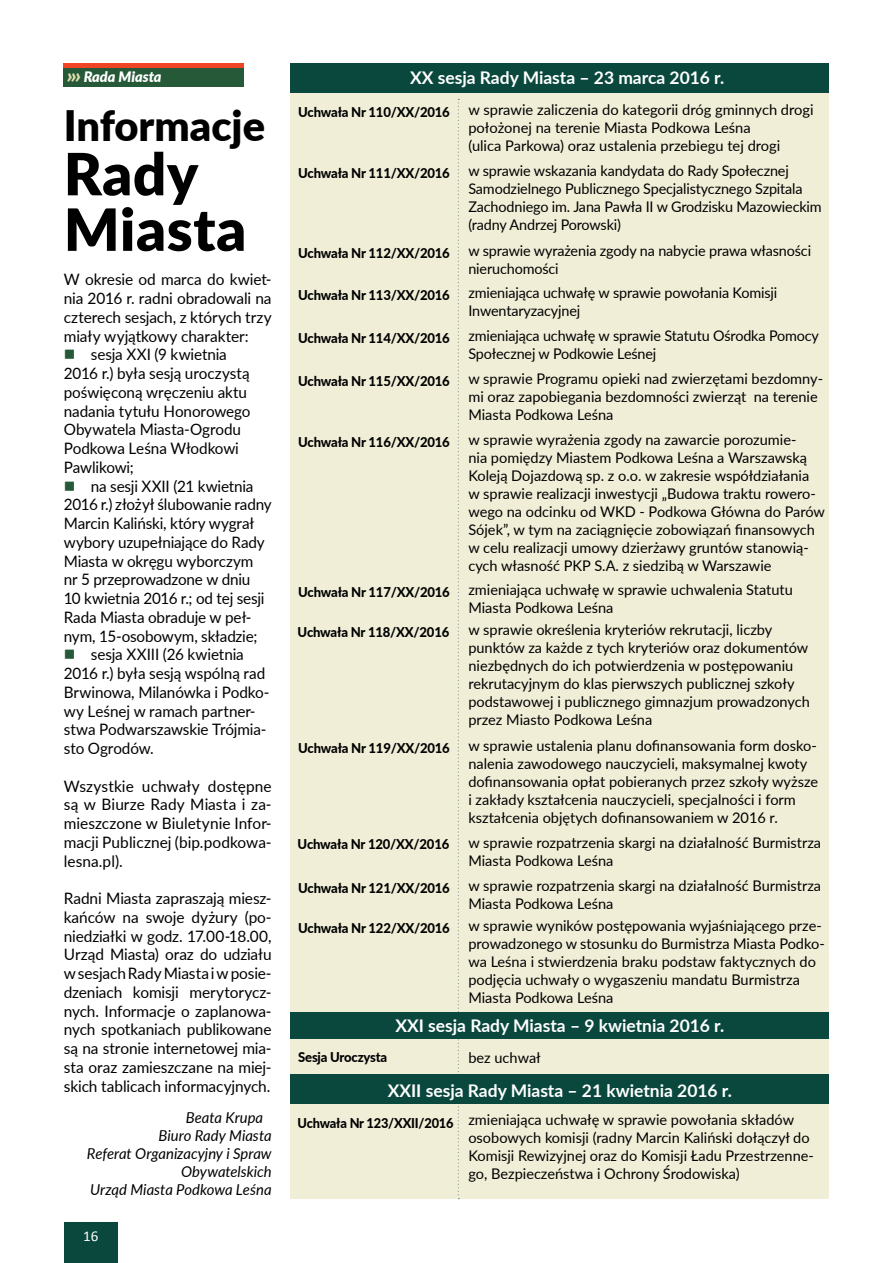
<style>
.page{position:relative;width:893px;height:1263px;background:#fff}
.page>*{position:absolute;margin:0;border:0;box-sizing:border-box;transform-origin:0 0}
.t1{font:900 58.2px/55.5px "Lato";letter-spacing:.01em;color:#000}
.t2{font:900 42px "Lato";color:#000}
.t3{font:700 17.4px "Lato";color:#fff}
.t4{font:15.75px/18.8px "Lato";letter-spacing:-.005em;color:#000;text-align:justify}
.t5{font:italic 15px "Lato";color:#000}
.t6{font:15px "Calibri";color:#fff}
.t7{font:14.7px/18px "Lato";color:#000}
.t8{font:italic 900 14.4px "Lato";color:#fff}
.t9{font:800 13.5px "Lato";letter-spacing:-.015em;color:#000}
.t10{font:800 13.5px "Lato";letter-spacing:-.015em;color:#000;scale:.95 1}
.s1{font-size:20.4px;color:#e2deaf}
.s2{color:#255937}
.s3{font-weight:700;font-style:normal;color:#fff}
</style>
<div class="page">
<div style="left:64px;top:1222px;width:54px;height:41px;background:#0a483e"></div>
<div style="left:291px;top:64px;width:538px;height:1135px;background:#f0eed7"></div>
<svg style="left:458px;top:99px;width:1px;height:1100px"></svg>
<div style="left:291px;top:64px;width:538px;height:29px;background:#0a483e"></div>
<div style="left:291px;top:1012px;width:538px;height:27px;background:#0a483e"></div>
<div style="left:291px;top:1074px;width:538px;height:29px;background:#0a483e"></div>
<div style="left:64px;top:68px;width:180px;height:18px;background:#255937"></div>
<hr style="left:64px;top:64px;width:180px;height:4px;background:#ef4425">
<p class="t8" style="left:67px;top:66px;width:96px"><span class="s1">›››</span> Rada Miasta</p>
<h2 class="t2" style="left:64px;top:94px;width:203px">Informacje</h2>
<h1 class="t1" style="left:64px;top:144px;width:184px">Rady<br>Miasta</h1>
<p class="t4" style="left:64px;top:269px;width:209px">W okresie od marca do kwiet&shy;nia 2016 r. radni obradowali na czterech sesjach, z których trzy miały wyjątkowy charakter:</p>
<p class="t4" style="left:64px;top:344px;width:188px;text-align:left"><span class="s2">■</span> sesja XXI (9 kwietnia<br>2016 r.) była sesją uroczystą poświęconą wręczeniu aktu nadania tytułu Honorowego<br>Obywatela Miasta-Ogrodu<br>Podkowa Leśna Włodkowi<br>Pawlikowi;</p>
<p class="t4" style="left:64px;top:476px;width:209px;text-align:left"><span class="s2">■</span> na sesji XXII (21 kwietnia<br>2016 r.) złożył ślubowanie radny<br>Marcin Kaliński, który wygrał wybory uzupełniające do Rady<br>Miasta w okręgu wyborczym<br>nr 5 przeprowadzone w dniu<br>10 kwietnia 2016 r.; od tej sesji<br>Rada Miasta obraduje w peł&shy;nym, 15-osobowym, składzie;</p>
<p class="t4" style="left:64px;top:644px;width:207px;text-align:left"><span class="s2">■</span> sesja XXIII (26 kwietnia<br>2016 r.) była sesją wspólną rad<br>Brwinowa, Milanówka i Podko&shy;wy Leśnej w ramach partner&shy;stwa Podwarszawskie Trójmia&shy;sto Ogrodów.</p>
<p class="t4" style="left:64px;top:776px;width:209px">Wszystkie uchwały dostępne są w Biurze Rady Miasta i za&shy;mieszczone w Biuletynie Infor&shy;macji Publicznej (bip.podkowa&shy;lesna.pl).</p>
<p class="t4" style="left:64px;top:888px;width:209px">Radni Miasta zapraszają miesz&shy;kańców na swoje dyżury (po&shy;niedziałki w godz. 17.00-18.00, Urząd Miasta) oraz do udziału wsesjach Rady Miasta i w posie&shy;dzeniach komisji merytorycz&shy;nych. Informacje o zaplanowa&shy;nych spotkaniach publikowane są na stronie internetowej mia&shy;sta oraz zamieszczane na miej&shy;skich tablicach informacyjnych.</p>
<p class="t5" style="left:169px;top:1107px;width:96px"><span class="s3">Ra</span>Beata Krupa</p>
<p class="t5" style="left:158px;top:1125px;width:115px">Biuro Rady Miasta</p>
<p class="t5" style="left:87px;top:1143px;width:186px">Referat Organizacyjny i Spraw</p>
<p class="t5" style="left:181px;top:1161px;width:92px">Obywatelskich</p>
<p class="t5" style="left:90px;top:1179px;width:183px">Urząd Miasta Podkowa Leśna</p>
<p class="t6" style="left:83px;top:1227px;width:17px">16</p>
<p class="t3" style="left:410px;top:65px;width:316px">XX sesja Rady Miasta – 23 marca 2016 r.</p>
<p class="t9" style="left:298px;top:102px;width:153px">Uchwała Nr 110/XX/2016</p>
<p class="t9" style="left:298px;top:163px;width:153px">Uchwała Nr 111/XX/2016</p>
<p class="t9" style="left:298px;top:243px;width:153px">Uchwała Nr 112/XX/2016</p>
<p class="t9" style="left:298px;top:285px;width:153px">Uchwała Nr 113/XX/2016</p>
<p class="t9" style="left:298px;top:328px;width:153px">Uchwała Nr 114/XX/2016</p>
<p class="t9" style="left:298px;top:371px;width:153px">Uchwała Nr 115/XX/2016</p>
<p class="t9" style="left:298px;top:432px;width:153px">Uchwała Nr 116/XX/2016</p>
<p class="t9" style="left:298px;top:582px;width:153px">Uchwała Nr 117/XX/2016</p>
<p class="t9" style="left:298px;top:622px;width:153px">Uchwała Nr 118/XX/2016</p>
<p class="t9" style="left:298px;top:738px;width:153px">Uchwała Nr 119/XX/2016</p>
<p class="t9" style="left:298px;top:834px;width:153px">Uchwała Nr 120/XX/2016</p>
<p class="t9" style="left:298px;top:878px;width:153px">Uchwała Nr 121/XX/2016</p>
<p class="t9" style="left:298px;top:918px;width:153px">Uchwała Nr 122/XX/2016</p>
<p class="t7" style="left:468px;top:100px;width:347px">w sprawie zaliczenia do kategorii dróg gminnych drogi położonej na terenie Miasta Podkowa Leśna<br>(ulica Parkowa) oraz ustalenia przebiegu tej drogi</p>
<p class="t7" style="left:468px;top:161px;width:355px">w sprawie wskazania kandydata do Rady Społecznej Samodzielnego Publicznego Specjalistycznego Szpitala Zachodniego im. Jana Pawła II w Grodzisku Mazowieckim (radny Andrzej Porowski)</p>
<p class="t7" style="left:468px;top:241px;width:344px">w sprawie wyrażenia zgody na nabycie prawa własności nieruchomości</p>
<p class="t7" style="left:468px;top:283px;width:310px">zmieniająca uchwałę w sprawie powołania Komisji<br>Inwentaryzacyjnej</p>
<p class="t7" style="left:468px;top:326px;width:352px">zmieniająca uchwałę w sprawie Statutu Ośrodka Pomocy<br>Społecznej w Podkowie Leśnej</p>
<p class="t7" style="left:468px;top:369px;width:356px">w sprawie Programu opieki nad zwierzętami bezdomny&shy;mi oraz zapobiegania bezdomności zwierząt na terenie<br>Miasta Podkowa Leśna</p>
<p class="t7" style="left:468px;top:430px;width:358px">w sprawie wyrażenia zgody na zawarcie porozumie-<br>nia pomiędzy Miastem Podkowa Leśna a Warszawską Koleją Dojazdową sp. z o.o. w zakresie współdziałania<br>w sprawie realizacji inwestycji „Budowa traktu rowero&shy;wego na odcinku od WKD - Podkowa Główna do Parów Sójek”, w tym na zaciągnięcie zobowiązań finansowych w celu realizacji umowy dzierżawy gruntów stanowią&shy;cych własność PKP S.A. z siedzibą w Warszawie</p>
<p class="t7" style="left:468px;top:579px;width:326px">zmieniająca uchwałę w sprawie uchwalenia Statutu<br>Miasta Podkowa Leśna</p>
<p class="t7" style="left:468px;top:620px;width:343px">w sprawie określenia kryteriów rekrutacji, liczby punktów za każde z tych kryteriów oraz dokumentów niezbędnych do ich potwierdzenia w postępowaniu rekrutacyjnym do klas pierwszych publicznej szkoły podstawowej i publicznego gimnazjum prowadzonych przez Miasto Podkowa Leśna</p>
<p class="t7" style="left:468px;top:736px;width:351px">w sprawie ustalenia planu dofinansowania form dosko&shy;nalenia zawodowego nauczycieli, maksymalnej kwoty dofinansowania opłat pobieranych przez szkoły wyższe i zakłady kształcenia nauczycieli, specjalności i form kształcenia objętych dofinansowaniem w 2016 r.</p>
<p class="t7" style="left:468px;top:833px;width:354px">w sprawie rozpatrzenia skargi na działalność Burmistrza<br>Miasta Podkowa Leśna</p>
<p class="t7" style="left:468px;top:876px;width:354px">w sprawie rozpatrzenia skargi na działalność Burmistrza<br>Miasta Podkowa Leśna</p>
<p class="t7" style="left:468px;top:916px;width:358px">w sprawie wyników postępowania wyjaśniającego prze&shy;prowadzonego w stosunku do Burmistrza Miasta Podko&shy;wa Leśna i stwierdzenia braku podstaw faktycznych do podjęcia uchwały o wygaszeniu mandatu Burmistrza Miasta Podkowa Leśna</p>
<p class="t9" style="left:298px;top:1047px;width:90px">Sesja Uroczysta</p>
<p class="t3" style="left:395px;top:1013px;width:330px">XXI sesja Rady Miasta – 9 kwietnia 2016 r.</p>
<p class="t7" style="left:468px;top:1048px;width:74px">bez uchwał</p>
<p class="t3" style="left:388px;top:1077px;width:346px">XXII sesja Rady Miasta – 21 kwietnia 2016 r.</p>
<p class="t10" style="left:298px;top:1113px;width:166px">Uchwała Nr 123/XXII/2016</p>
<p class="t7" style="left:468px;top:1110px;width:347px">zmieniająca uchwałę w sprawie powołania składów osobowych komisji (radny Marcin Kaliński dołączył do Komisji Rewizyjnej oraz do Komisji Ładu Przestrzenne&shy;go, Bezpieczeństwa i Ochrony Środowiska)</p>
</div>
